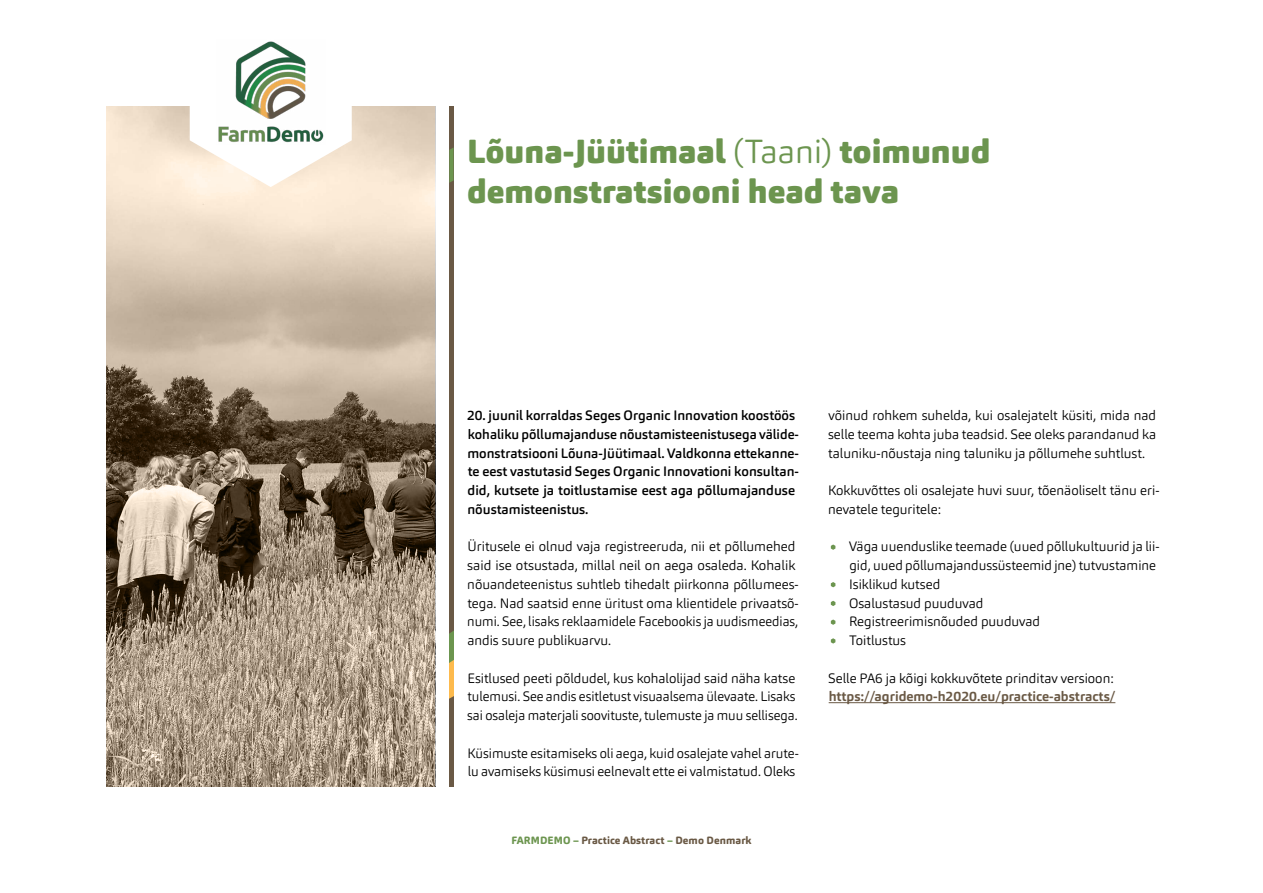
<style>
.page{position:relative;width:1263px;height:893px;background:#fff}
.page>*{position:absolute;margin:0;border:0;box-sizing:border-box;transform-origin:0 0}
.t1{font:900 33px/39.6px "Carnas";color:#6c954f}
.t2{font:300 13.5px/18.8px "Carnas";color:#000}
.t3{font:500 13.5px/18.8px "Carnas";color:#000}
.t4{font:700 13.5px "Carnas";color:#6a5945}
.t5{font:800 10.5px "Carnas";letter-spacing:.01em;color:#6a5945}
.s1{font-weight:300}
.s2{color:#6c954f}
</style>
<div class="page">
<img style="left:106px;top:106px;width:329px;height:681px">
<div style="left:449px;top:106px;width:5px;height:681px;background:#6a5945"></div>
<svg style="left:449px;top:147px;width:5px;height:36px"></svg>
<svg style="left:449px;top:630px;width:5px;height:69px"></svg>
<hr style="left:829px;top:702px;width:286px;height:1px;background:#6a5945">
<svg style="left:831px;top:544px;width:4px;height:6px"></svg>
<svg style="left:831px;top:582px;width:4px;height:5px"></svg>
<svg style="left:831px;top:601px;width:4px;height:5px"></svg>
<svg style="left:831px;top:619px;width:4px;height:6px"></svg>
<svg style="left:831px;top:638px;width:4px;height:6px"></svg>
<svg style="left:190px;top:106px;width:162px;height:81px"></svg>
<img style="left:216px;top:41px;width:110px;height:104px">
<h1 class="t1" style="left:467px;top:131px;width:525px">Lõuna-Jüütimaal <span class="s1">(Taani)</span> toimunud demonstratsiooni head tava</h1>
<p class="t3" style="left:467px;top:406px;width:333px">20. juunil korraldas Seges Organic Innovation koostöös kohaliku põllumajanduse nõustamisteenistusega välide&shy;monstratsiooni Lõuna-Jüütimaal. Valdkonna ettekanne&shy;te eest vastutasid Seges Organic Innovationi konsultan&shy;did, kutsete ja toitlustamise eest aga põllumajanduse nõustamisteenistus.</p>
<p class="t2" style="left:467px;top:537px;width:333px">Üritusele ei olnud vaja registreeruda, nii et põllumehed said ise otsustada, millal neil on aega osaleda. Kohalik nõuandeteenistus suhtleb tihedalt piirkonna põllumees&shy;tega. Nad saatsid enne üritust oma klientidele privaatsõ&shy;numi. See, lisaks reklaamidele Facebookis ja uudismeedias, andis suure publikuarvu.</p>
<p class="t2" style="left:467px;top:668px;width:332px">Esitlused peeti põldudel, kus kohalolijad said näha katse tulemusi. See andis esitletust visuaalsema ülevaate. Lisaks sai osaleja materjali soovituste, tulemuste ja muu sellisega.</p>
<p class="t2" style="left:467px;top:743px;width:333px">Küsimuste esitamiseks oli aega, kuid osalejate vahel arute&shy;lu avamiseks küsimusi eelnevalt ette ei valmistatud. Oleks</p>
<p class="t5" style="left:511px;top:833px;width:242px"><span class="s2">FARMDEMO –</span> Practice Abstract <span class="s2">–</span> Demo Denmark</p>
<p class="t2" style="left:828px;top:406px;width:330px;text-align:justify">võinud rohkem suhelda, kui osalejatelt küsiti, mida nad selle teema kohta juba teadsid. See oleks parandanud ka taluniku-nõustaja ning taluniku ja põllumehe suhtlust.</p>
<p class="t2" style="left:828px;top:481px;width:333px">Kokkuvõttes oli osalejate huvi suur, tõenäoliselt tänu eri&shy;nevatele teguritele:</p>
<p class="t2" style="left:849px;top:537px;width:312px">Väga uuenduslike teemade (uued põllukultuurid ja lii&shy;gid, uued põllumajandussüsteemid jne) tutvustamine<br>Isiklikud kutsed<br>Osalustasud puuduvad<br>Registreerimisnõuded puuduvad<br>Toitlustus</p>
<p class="t2" style="left:828px;top:668px;width:287px">Selle PA6 ja kõigi kokkuvõtete prinditav versioon:</p>
<p class="t4" style="left:829px;top:688px;width:288px">https://agridemo-h2020.eu/practice-abstracts/</p>
</div>
